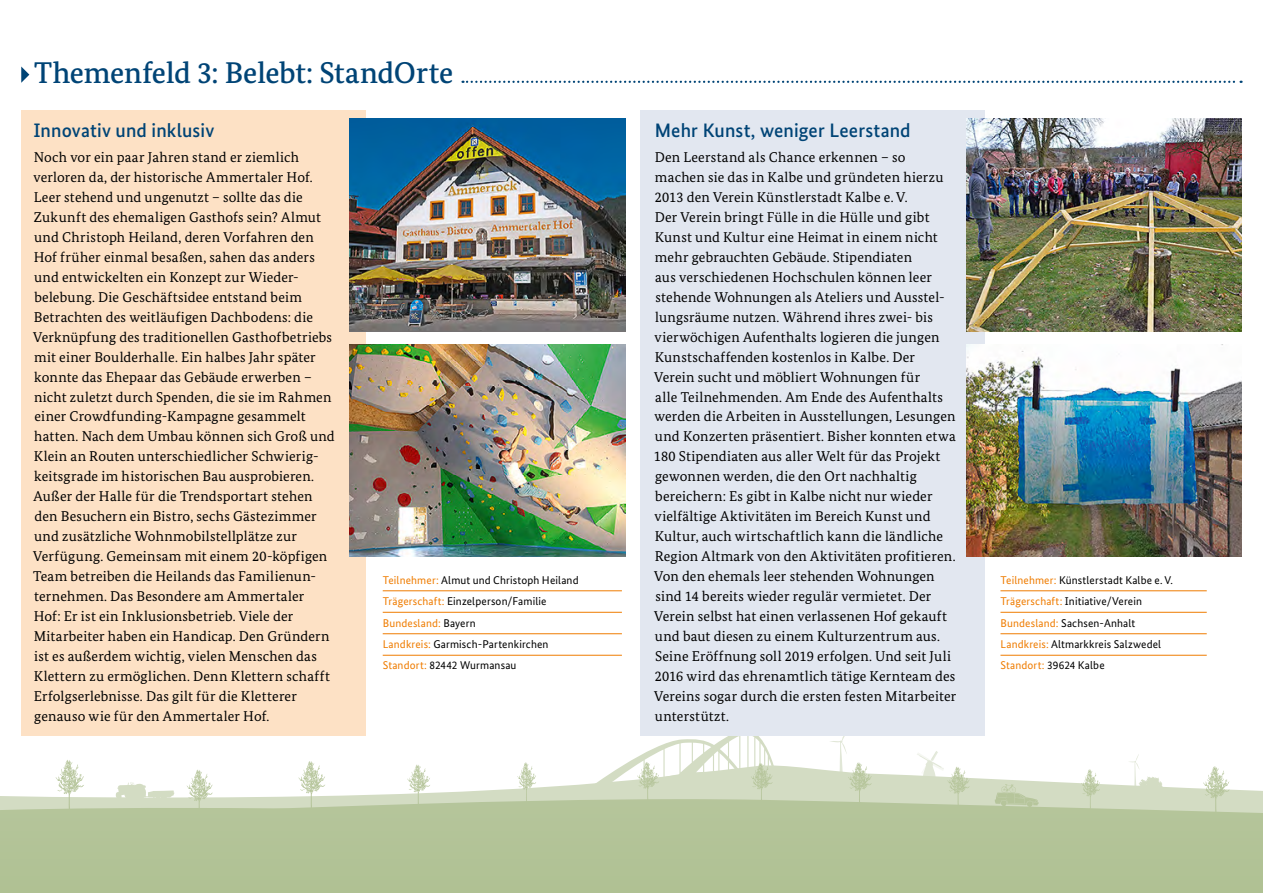
<style>
.page{position:relative;width:1263px;height:893px;background:#fff}
.page>*{position:absolute;margin:0;border:0;box-sizing:border-box;transform-origin:0 0}
.t1{font:500 30px "Bundes Serif";letter-spacing:-.01em;color:#004476}
.t2{font:500 19.5px "Bundes Sans";letter-spacing:.01em;color:#004476}
.t3{font:14.25px/20px "Bundes Serif";letter-spacing:.015em;color:#000}
.t4{font:11.25px/21.5px "Bundes Sans";letter-spacing:.015em;color:#000}
.s1{color:#ef7c00}
</style>
<div class="page">
<svg style="left:1129px;top:754px;width:10px;height:9px"></svg>
<svg style="left:0;top:763px;width:1263px;height:36px"></svg>
<div style="left:0;top:799px;width:1263px;height:94px;background:#b2c396"></div>
<svg style="left:298px;top:761px;width:27px;height:47px"></svg>
<svg style="left:187px;top:769px;width:26px;height:46px"></svg>
<svg style="left:56px;top:760px;width:28px;height:50px"></svg>
<svg style="left:1081px;top:769px;width:19px;height:40px"></svg>
<svg style="left:1203px;top:766px;width:26px;height:47px"></svg>
<svg style="left:388px;top:736px;width:389px;height:101px"></svg>
<svg style="left:829px;top:736px;width:43px;height:68px"></svg>
<svg style="left:917px;top:751px;width:53px;height:55px"></svg>
<svg style="left:995px;top:784px;width:44px;height:23px"></svg>
<div style="left:21px;top:111px;width:345px;height:625px;background:#fde1c5"></div>
<div style="left:640px;top:111px;width:344px;height:625px;background:#e2e7f0"></div>
<svg style="left:21px;top:67px;width:8px;height:16px"></svg>
<svg style="left:462px;top:81px;width:779px;height:2px"></svg>
<img style="left:350px;top:119px;width:275px;height:212px">
<img style="left:350px;top:344px;width:275px;height:213px">
<hr style="left:383px;top:590px;width:239px;height:1px;background:#ef7c00">
<hr style="left:383px;top:612px;width:239px;height:1px;background:#ef7c00">
<hr style="left:383px;top:633px;width:239px;height:1px;background:#ef7c00">
<hr style="left:383px;top:655px;width:239px;height:1px;background:#ef7c00">
<img style="left:966px;top:119px;width:276px;height:212px">
<img style="left:966px;top:344px;width:276px;height:213px">
<hr style="left:1000px;top:590px;width:207px;height:1px;background:#ef7c00">
<hr style="left:1000px;top:612px;width:207px;height:1px;background:#ef7c00">
<hr style="left:1000px;top:633px;width:207px;height:1px;background:#ef7c00">
<hr style="left:1000px;top:655px;width:207px;height:1px;background:#ef7c00">
<h1 class="t1" style="left:34px;top:54px;width:421px">Themenfeld 3: Belebt: StandOrte</h1>
<h2 class="t2" style="left:33px;top:119px;width:182px">Innovativ und inklusiv</h2>
<p class="t3" style="left:33px;top:147px;width:303px">Noch vor ein paar Jahren stand er ziemlich verloren da, der historische Ammertaler Hof.<br>Leer stehend und ungenutzt – sollte das die Zukunft des ehemaligen Gasthofs sein? Almut und Christoph Heiland, deren Vorfahren den Hof früher einmal besaßen, sahen das anders und entwickelten ein Konzept zur Wieder&shy;belebung. Die Geschäftsidee entstand beim Betrachten des weitläufigen Dachbodens: die Verknüpfung des traditionellen Gasthofbetriebs mit einer Boulderhalle. Ein halbes Jahr später konnte das Ehepaar das Gebäude erwerben – nicht zuletzt durch Spenden, die sie im Rahmen einer Crowdfunding-Kampagne gesammelt hatten. Nach dem Umbau können sich Groß und Klein an Routen unterschiedlicher Schwierig&shy;keitsgrade im historischen Bau ausprobieren.<br>Außer der Halle für die Trendsportart stehen den Besuchern ein Bistro, sechs Gästezimmer und zusätzliche Wohnmobilstellplätze zur Verfügung. Gemeinsam mit einem 20-köpfigen Team betreiben die Heilands das Familienun&shy;ternehmen. Das Besondere am Ammertaler<br>Hof: Er ist ein Inklusionsbetrieb. Viele der Mitarbeiter haben ein Handicap. Den Gründern ist es außerdem wichtig, vielen Menschen das Klettern zu ermöglichen. Denn Klettern schafft Erfolgserlebnisse. Das gilt für die Kletterer genauso wie für den Ammertaler Hof.</p>
<p class="t4" style="left:383px;top:569px;width:197px"><span class="s1">Teilnehmer:</span> Almut und Christoph Heiland <span class="s1">Trägerschaft:</span> Einzelperson/Familie <span class="s1">Bundesland:</span> Bayern<br><span class="s1">Landkreis:</span> Garmisch-Partenkirchen <span class="s1">Standort:</span> 82442 Wurmansau</p>
<h2 class="t2" style="left:655px;top:119px;width:257px">Mehr Kunst, weniger Leerstand</h2>
<p class="t3" style="left:654px;top:147px;width:304px">Den Leerstand als Chance erkennen – so machen sie das in Kalbe und gründeten hierzu 2013 den Verein Künstlerstadt Kalbe e. V.<br>Der Verein bringt Fülle in die Hülle und gibt Kunst und Kultur eine Heimat in einem nicht mehr gebrauchten Gebäude. Stipendiaten<br>aus verschiedenen Hochschulen können leer stehende Wohnungen als Ateliers und Ausstel&shy;lungsräume nutzen. Während ihres zwei- bis vierwöchigen Aufenthalts logieren die jungen Kunstschaffenden kostenlos in Kalbe. Der Verein sucht und möbliert Wohnungen für<br>alle Teilnehmenden. Am Ende des Aufenthalts werden die Arbeiten in Ausstellungen, Lesungen und Konzerten präsentiert. Bisher konnten etwa 180 Stipendiaten aus aller Welt für das Projekt gewonnen werden, die den Ort nachhaltig bereichern: Es gibt in Kalbe nicht nur wieder vielfältige Aktivitäten im Bereich Kunst und Kultur, auch wirtschaftlich kann die ländliche Region Altmark von den Aktivitäten profitieren.<br>Von den ehemals leer stehenden Wohnungen sind 14 bereits wieder regulär vermietet. Der Verein selbst hat einen verlassenen Hof gekauft und baut diesen zu einem Kulturzentrum aus.<br>Seine Eröffnung soll 2019 erfolgen. Und seit Juli 2016 wird das ehrenamtlich tätige Kernteam des Vereins sogar durch die ersten festen Mitarbeiter unterstützt.</p>
<p class="t4" style="left:1000px;top:569px;width:174px"><span class="s1">Teilnehmer:</span> Künstlerstadt Kalbe e. V.<br><span class="s1">Trägerschaft:</span> Initiative/Verein<br><span class="s1">Bundesland:</span> Sachsen-Anhalt<br><span class="s1">Landkreis:</span> Altmarkkreis Salzwedel<br><span class="s1">Standort:</span> 39624 Kalbe</p>
</div>
